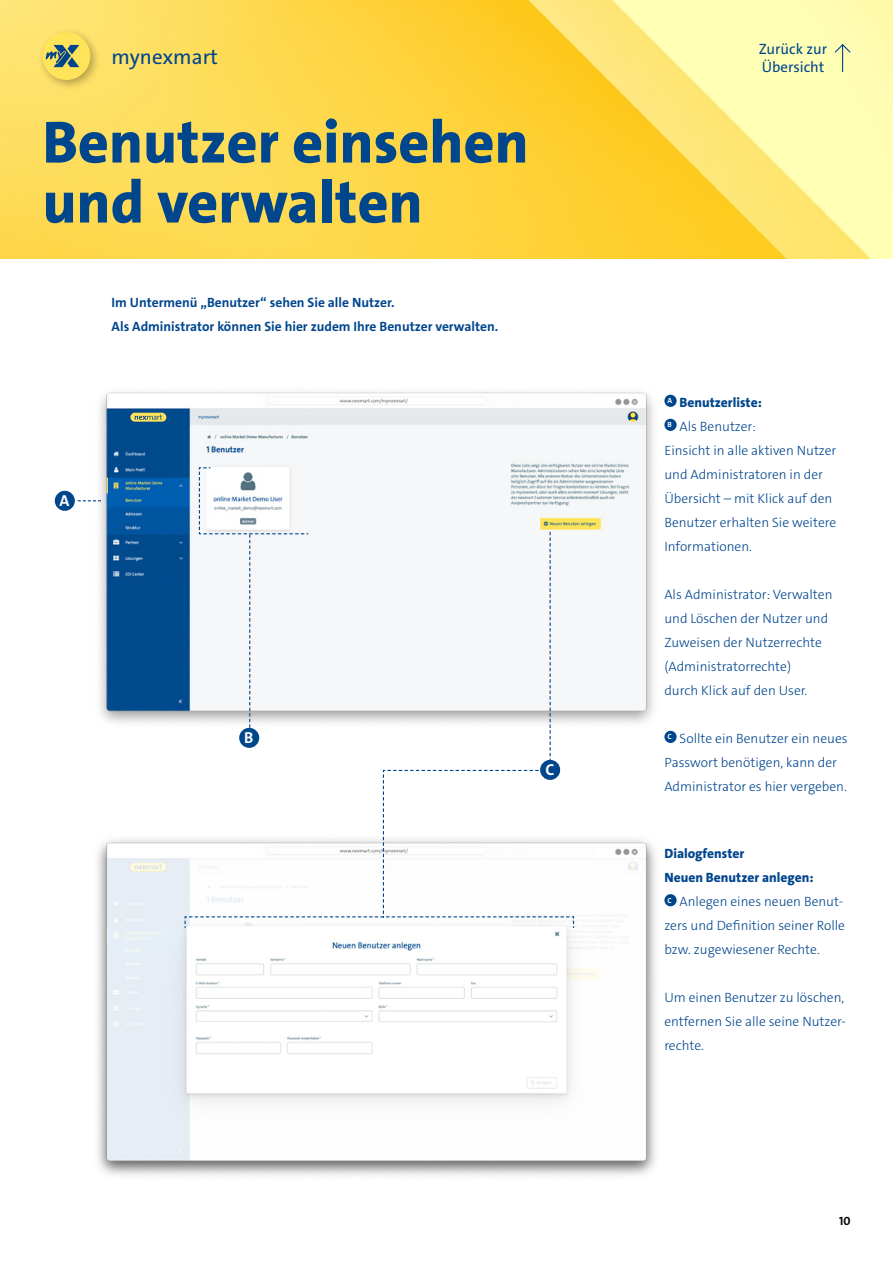
<style>
.page{position:relative;width:893px;height:1263px;background:#fff}
.page>*{position:absolute;margin:0;border:0;box-sizing:border-box;transform-origin:0 0}
.t1{font:800 60px/60px "The Sans C4 s";color:#00468d}
.t2{font:21px "The Sans C4 s";color:#00468d}
.t3{font:700 15.9px "The Sans C4 s";color:#fff}
.t4{font:15px/18px "The Sans C4 s";color:#00468d}
.t5{font:300 13.5px/24px "The Sans C4 s";color:#00468d}
.t6{font:700 13.5px/24px "The Sans C4 s";color:#00468d}
.t7{font:800 13.5px/24px "The Sans C4 s";color:#00468d}
.t8{font:700 12px "The Sans C4 s";color:#000}
.t9{font:700 7.5px "The Sans C4 s";color:#fff}
</style>
<div class="page">
<img style="left:0;top:0;width:893px;height:259px">
<div style="left:37px;top:26px;width:64px;height:65px;background:#000;opacity:.3"></div>
<div style="left:43px;top:32px;width:47px;height:48px;background:#ffe359;border-radius:50%"></div>
<svg style="left:46px;top:45px;width:33px;height:22px"></svg>
<div style="left:664px;top:395px;width:13px;height:12px;background:#00468d;border-radius:50%"></div>
<div style="left:664px;top:419px;width:13px;height:12px;background:#00468d;border-radius:50%"></div>
<div style="left:664px;top:731px;width:13px;height:12px;background:#00468d;border-radius:50%"></div>
<div style="left:664px;top:894px;width:13px;height:12px;background:#00468d;border-radius:50%"></div>
<svg style="left:833px;top:43px;width:19px;height:29px"></svg>
<img style="left:90px;top:392px;width:564px;height:341px">
<img style="left:97px;top:839px;width:559px;height:337px">
<div style="left:540px;top:760px;width:20px;height:20px;background:#00468d;border-radius:50%"></div>
<div style="left:55px;top:491px;width:20px;height:20px;background:#00468d;border-radius:50%"></div>
<div style="left:239px;top:728px;width:20px;height:20px;background:#00468d;border-radius:50%"></div>
<svg style="left:550px;top:532px;width:1px;height:228px"></svg>
<svg style="left:78px;top:500px;width:23px;height:1px"></svg>
<svg style="left:198px;top:467px;width:111px;height:261px"></svg>
<svg style="left:184px;top:769px;width:391px;height:160px"></svg>
<svg style="left:130px;top:863px;width:36px;height:8px"></svg>
<svg style="left:130px;top:863px;width:36px;height:8px"></svg>
<svg style="left:131px;top:413px;width:35px;height:9px"></svg>
<p class="t2" style="left:112px;top:43px;width:108px">mynexmart</p>
<p class="t1" style="left:43px;top:113px;width:488px">Benutzer einsehen und verwalten</p>
<p class="t6" style="left:112px;top:290px;width:388px">Im Untermenü „Benutzer“ sehen Sie alle Nutzer.<br>Als Administrator können Sie hier zudem Ihre Benutzer verwalten.</p>
<p class="t3" style="left:60px;top:490px;width:11px">A</p>
<p class="t3" style="left:244px;top:727px;width:11px">B</p>
<p class="t3" style="left:545px;top:759px;width:11px">C</p>
<p class="t4" style="left:759px;top:40px;width:70px">Zurück zur<br>Übersicht</p>
<p class="t9" style="left:667px;top:396px;width:6px">A</p>
<p class="t7" style="left:680px;top:390px;width:84px">Benutzerliste:</p>
<p class="t9" style="left:667px;top:420px;width:6px">B</p>
<p class="t5" style="left:680px;top:414px;width:78px">Als Benutzer:</p>
<p class="t5" style="left:664px;top:438px;width:173px">Einsicht in alle aktiven Nutzer und Administratoren in der<br>Übersicht – mit Klick auf den<br>Benutzer erhalten Sie weitere<br>Informationen.</p>
<p class="t5" style="left:664px;top:582px;width:170px">Als Administrator: Verwalten und Löschen der Nutzer und<br>Zuweisen der Nutzerrechte (Administratorrechte)<br>durch Klick auf den User.</p>
<p class="t9" style="left:667px;top:732px;width:6px">C</p>
<p class="t5" style="left:664px;top:726px;width:185px;text-indent:15px">Sollte ein Benutzer ein neues<br>Passwort benötigen, kann der<br>Administrator es hier vergeben.</p>
<p class="t7" style="left:664px;top:842px;width:151px">Dialogfenster<br>Neuen Benutzer anlegen:</p>
<p class="t9" style="left:667px;top:895px;width:6px">C</p>
<p class="t5" style="left:664px;top:890px;width:182px;text-indent:15px">Anlegen eines neuen Benut&shy;zers und Definition seiner Rolle bzw. zugewiesener Rechte.</p>
<p class="t5" style="left:664px;top:986px;width:183px;text-align:justify">Um einen Benutzer zu löschen, entfernen Sie alle seine Nutzer&shy;rechte.</p>
<p class="t8" style="left:839px;top:1213px;width:13px">10</p>
</div>
